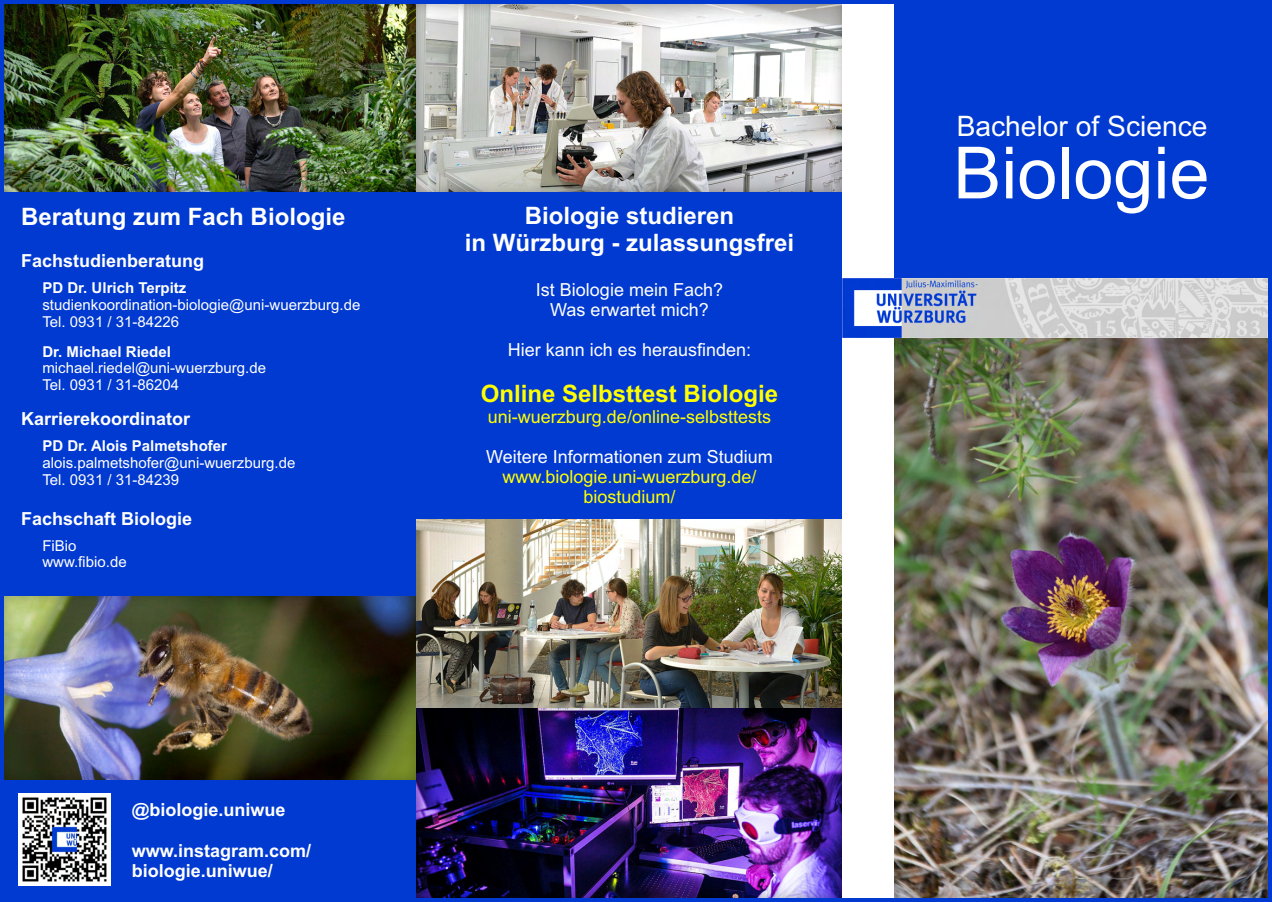
<style>
.page{position:relative;width:1272px;height:902px;background:#fff}
.page>*{position:absolute;margin:0;border:0;box-sizing:border-box;transform-origin:0 0}
.t1{font:72px "Arial";color:#fff}
.t2{font:28.2px "Arial";color:#fff}
.t3{font:700 24px/26.8px "Arial";color:#fff;text-align:center}
.t4{font:700 24px "Arial";color:#ff0}
.t5{font:700 18px "Arial";color:#fff}
.t6{font:18px "Arial";color:#fff}
.t7{font:18px/20.1px "Arial";color:#ff0;text-align:center}
.t8{font:15px/16.8px "Arial";color:#fff}
.t9{font:700 15px "Arial";color:#fff}
</style>
<div class="page">
<div style="left:0;top:0;width:1271px;height:901px;background:#003ad1"></div>
<img style="left:893px;top:337px;width:374px;height:560px">
<img style="left:18px;top:793px;width:93px;height:92px">
<img style="left:4px;top:4px;width:838px;height:187px">
<img style="left:4px;top:596px;width:413px;height:183px">
<img style="left:417px;top:519px;width:425px;height:378px">
<div style="left:842px;top:4px;width:51px;height:893px;background:#fff"></div>
<img style="left:842px;top:278px;width:425px;height:59px">
<h3 class="t3" style="left:21px;top:206px;width:326px">Beratung zum Fach Biologie</h3>
<p class="t5" style="left:21px;top:254px;width:185px">Fachstudienberatung</p>
<p class="t9" style="left:42px;top:282px;width:145px">PD Dr. Ulrich Terpitz</p>
<p class="t8" style="left:42px;top:314px;width:138px">Tel. 0931 / 31-84226</p>
<p class="t9" style="left:42px;top:346px;width:130px">Dr. Michael Riedel</p>
<p class="t8" style="left:42px;top:297px;width:319px">studienkoordination-biologie@uni-wuerzburg.de</p>
<p class="t8" style="left:42px;top:361px;width:225px">michael.riedel@uni-wuerzburg.de<br>Tel. 0931 / 31-86204</p>
<p class="t5" style="left:21px;top:412px;width:171px">Karrierekoordinator</p>
<p class="t9" style="left:42px;top:440px;width:186px">PD Dr. Alois Palmetshofer</p>
<p class="t8" style="left:42px;top:456px;width:254px">alois.palmetshofer@uni-wuerzburg.de</p>
<p class="t8" style="left:42px;top:472px;width:138px">Tel. 0931 / 31-84239</p>
<p class="t5" style="left:21px;top:511px;width:173px">Fachschaft Biologie</p>
<p class="t8" style="left:42px;top:538px;width:36px">FiBio</p>
<p class="t8" style="left:42px;top:555px;width:86px">www.fibio.de</p>
<p class="t5" style="left:132px;top:803px;width:155px">@biologie.uniwue</p>
<p class="t5" style="left:132px;top:843px;width:181px">www.instagram.com/</p>
<p class="t5" style="left:132px;top:863px;width:143px">biologie.uniwue/</p>
<h3 class="t3" style="left:465px;top:204px;width:331px">Biologie studieren<br>in Würzburg - zulassungsfrei</h3>
<p class="t6" style="left:536px;top:282px;width:189px">Ist Biologie mein Fach?</p>
<p class="t6" style="left:550px;top:302px;width:160px">Was erwartet mich?</p>
<p class="t6" style="left:508px;top:343px;width:245px">Hier kann ich es herausfinden:</p>
<h3 class="t4" style="left:481px;top:384px;width:299px">Online Selbsttest Biologie</h3>
<p class="t7" style="left:488px;top:408px;width:285px">uni-wuerzburg.de/online-selbsttests</p>
<p class="t6" style="left:486px;top:450px;width:288px">Weitere Informationen zum Studium</p>
<p class="t7" style="left:502px;top:468px;width:256px">www.biologie.uni-wuerzburg.de/ biostudium/</p>
<h2 class="t2" style="left:956px;top:116px;width:252px">Bachelor of Science</h2>
<h1 class="t1" style="left:953px;top:146px;width:258px">Biologie</h1>
</div>
